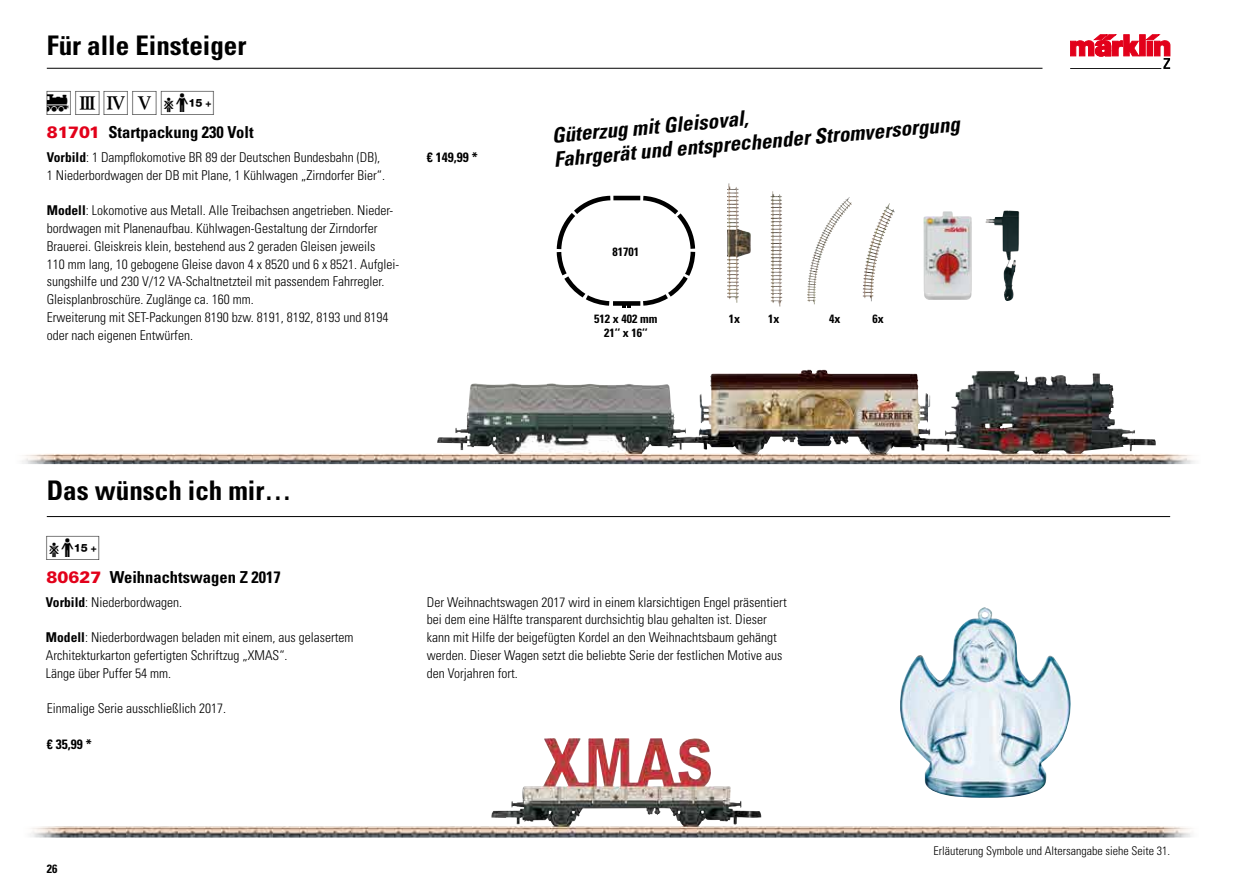
<style>
.page{position:relative;width:1234px;height:893px;background:#fff}
.page>*{position:absolute;margin:0;border:0;box-sizing:border-box;transform-origin:0 0}
.t1{font:30px "Maerklin Piktos";color:#000}
.t2{font:700 condensed 27px "Univers LT Std";color:#000}
.t3{font:italic 700 condensed 21px/24px "Univers LT Std";color:#000}
.t4{font:700 condensed 16.5px "Univers LT Std";color:#000}
.t5{font:900 16.5px "Univers LT Std";color:#e2001a}
.t6{font:300 condensed 13.5px/17.9px "Univers LT Std";color:#000}
.t7{font:700 condensed 13.5px "Univers LT Std";color:#000}
.t8{font:300 condensed 12px "Univers LT Std";color:#000}
.t9{font:700 condensed 12px/14.4px "Univers LT Std";color:#000;text-align:center}
.s1{font-weight:700}
</style>
<div class="page">
<div style="left:1139px;top:35px;width:5px;height:21px;background:#e2001a"></div>
<div style="left:1139px;top:35px;width:6px;height:21px;border:1px solid #e2001a"></div>
<hr style="left:1069px;top:68px;width:91px;height:1px;background:#000">
<svg style="left:1070px;top:34px;width:68px;height:22px"></svg>
<svg style="left:1145px;top:35px;width:24px;height:34px"></svg>
<img style="left:22px;top:370px;width:1173px;height:94px">
<img style="left:923px;top:211px;width:48px;height:89px">
<img style="left:985px;top:211px;width:29px;height:90px">
<svg style="left:556px;top:195px;width:140px;height:113px"></svg>
<img style="left:770px;top:191px;width:12px;height:115px">
<img style="left:807px;top:199px;width:39px;height:105px">
<img style="left:862px;top:203px;width:32px;height:98px">
<img style="left:727px;top:183px;width:23px;height:120px">
<img style="left:30px;top:738px;width:1162px;height:100px">
<img style="left:899px;top:607px;width:171px;height:191px">
<hr style="left:47px;top:68px;width:995px;height:1px;background:#000">
<hr style="left:47px;top:516px;width:1122px;height:1px;background:#000">
<p class="t2" style="left:47px;top:29px;width:201px">Für alle Einsteiger</p>
<p class="t1" style="left:47px;top:87px;width:173px">)345Y</p>
<p class="t6" style="left:47px;top:148px;width:335px"><span class="s1">Vorbild</span>: 1 Dampflokomotive BR 89 der Deutschen Bundesbahn (DB),</p>
<p class="t7" style="left:427px;top:149px;width:52px">€ 149,99 *</p>
<p class="t6" style="left:47px;top:166px;width:340px">1 Niederbordwagen der DB mit Plane, 1 Kühlwagen „Zirndorfer Bier“.</p>
<p class="t6" style="left:47px;top:202px;width:354px"><span class="s1">Modell</span>: Lokomotive aus Metall. Alle Treibachsen angetrieben. Nieder&shy;bordwagen mit Planenaufbau. Kühlwagen-Gestaltung der Zirndorfer Brauerei. Gleiskreis klein, bestehend aus 2 geraden Gleisen jeweils<br>110 mm lang, 10 gebogene Gleise davon 4 x 8520 und 6 x 8521. Aufglei&shy;sungshilfe und 230 V/12 VA-Schaltnetzteil mit passendem Fahrregler.<br>Gleisplanbroschüre. Zuglänge ca. 160 mm.<br>Erweiterung mit SET-Packungen 8190 bzw. 8191, 8192, 8193 und 8194 oder nach eigenen Entwürfen.</p>
<p class="t4" style="left:108px;top:122px;width:147px">Startpackung 230 Volt</p>
<p class="t5" style="left:47px;top:122px;width:55px">81701</p>
<p class="t2" style="left:47px;top:474px;width:246px">Das wünsch ich mir…</p>
<p class="t1" style="left:46px;top:532px;width:59px">Y</p>
<p class="t5" style="left:46px;top:567px;width:57px">80627</p>
<p class="t4" style="left:110px;top:567px;width:172px">Weihnachtswagen Z 2017</p>
<p class="t3" style="left:550px;top:123px;width:409px;rotate:-5deg">Güterzug mit Gleisoval,<br>Fahrgerät und entsprechender Stromversorgung</p>
<p class="t9" style="left:612px;top:245px;width:28px">81701</p>
<p class="t9" style="left:594px;top:311px;width:65px">512 x 402 mm<br>21‘‘ x 16‘‘</p>
<p class="t9" style="left:728px;top:312px;width:13px">1x</p>
<p class="t9" style="left:768px;top:312px;width:13px">1x</p>
<p class="t9" style="left:829px;top:312px;width:13px">4x</p>
<p class="t9" style="left:872px;top:312px;width:13px">6x</p>
<p class="t6" style="left:46px;top:593px;width:137px"><span class="s1">Vorbild</span>: Niederbordwagen.</p>
<p class="t6" style="left:46px;top:628px;width:309px"><span class="s1">Modell</span>: Niederbordwagen beladen mit einem, aus gelasertem<br>Architekturkarton gefertigten Schriftzug „XMAS“.<br>Länge über Puffer 54 mm.</p>
<p class="t6" style="left:47px;top:699px;width:181px">Einmalige Serie ausschließlich 2017.</p>
<p class="t7" style="left:47px;top:736px;width:46px">€ 35,99 *</p>
<p class="t9" style="left:47px;top:862px;width:12px">26</p>
<p class="t6" style="left:427px;top:593px;width:361px">Der Weihnachtswagen 2017 wird in einem klarsichtigen Engel präsentiert bei dem eine Hälfte transparent durchsichtig blau gehalten ist. Dieser kann mit Hilfe der beigefügten Kordel an den Weihnachtsbaum gehängt werden. Dieser Wagen setzt die beliebte Serie der festlichen Motive aus den Vorjahren fort.</p>
<p class="t8" style="left:933px;top:843px;width:238px">Erläuterung Symbole und Altersangabe siehe Seite 31.</p>
</div>
